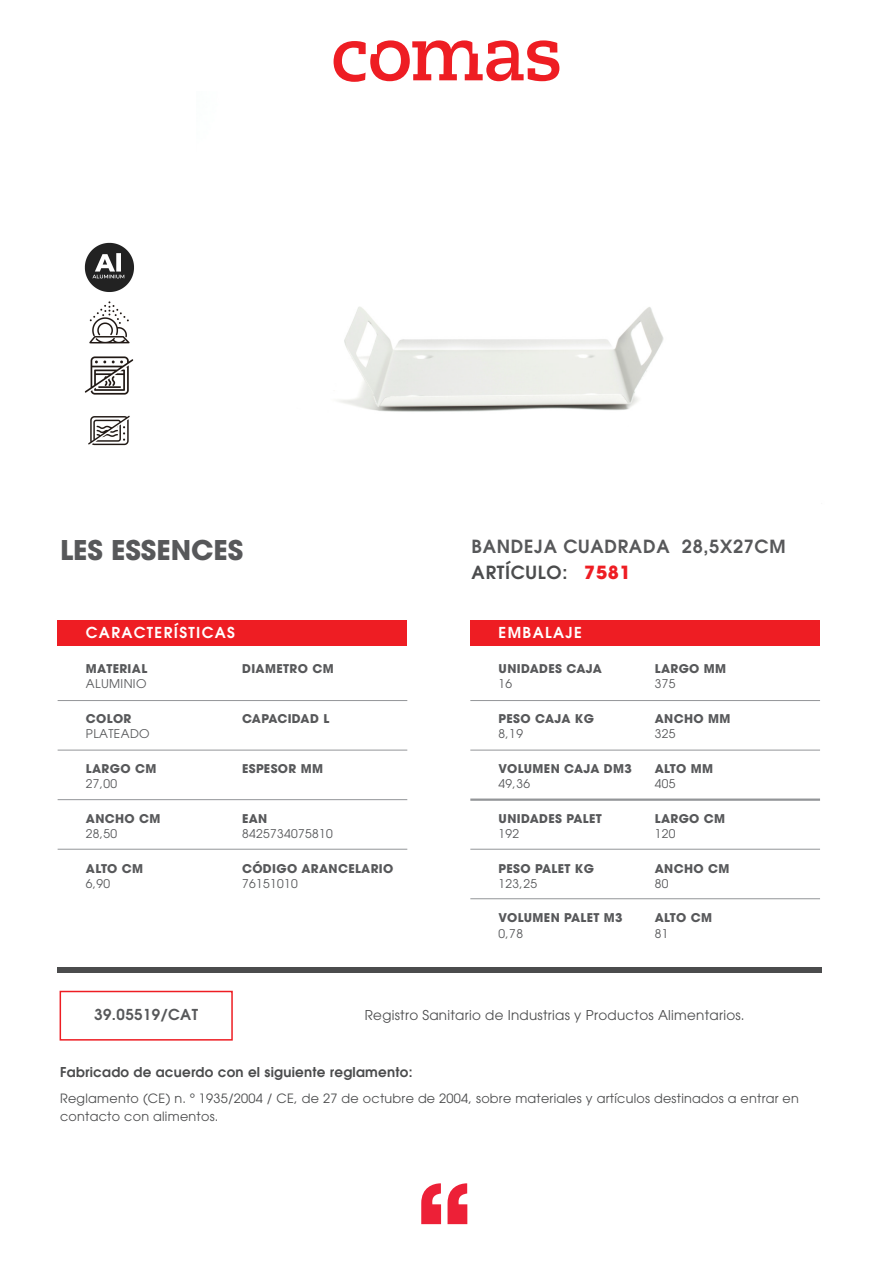
<style>
.page{position:relative;width:893px;height:1263px;background:#fff}
.page>*{position:absolute;margin:0;border:0;box-sizing:border-box;transform-origin:0 0}
.t1{font:700 27px "Avant Garde";color:#57585a}
.t2{font:600 18px/25.7px "Avant Garde";letter-spacing:.04em;color:#57585a}
.t3{font:600 15px "Avant Garde";letter-spacing:.09em;color:#fff}
.t4{font:600 15px "Avant Garde";letter-spacing:.03em;color:#57585a}
.t5{font:13.5px "Avant Garde";letter-spacing:.02em;color:#4b4c4d}
.t6{font:600 13.5px "Avant Garde";letter-spacing:.02em;color:#4b4c4d}
.t7{font:12.75px/18px "Avant Garde";letter-spacing:.02em;color:#4b4c4d}
.t8{font:700 12px "Avant Garde";letter-spacing:.03em;color:#57585a}
.t9{font:12px "Avant Garde";letter-spacing:.03em;color:#57585a}
.t10{font:700 12px "Avant Garde";letter-spacing:.01em;color:#57585a}
.s1{color:#4b4c4d}
.s2{font-weight:700;color:#ee1d23}
</style>
<div class="page">
<svg style="left:421px;top:1183px;width:20px;height:41px"></svg>
<svg style="left:448px;top:1183px;width:19px;height:41px"></svg>
<svg style="left:334px;top:40px;width:225px;height:42px"></svg>
<div style="left:58px;top:620px;width:349px;height:25px;background:#ee1d23"></div>
<div style="left:58px;top:967px;width:764px;height:6px;background:#4b4c4d"></div>
<hr style="left:58px;top:700px;width:349px;height:1px;background:#939598">
<hr style="left:58px;top:750px;width:349px;height:1px;background:#939598">
<hr style="left:58px;top:799px;width:349px;height:1px;background:#939598">
<hr style="left:58px;top:849px;width:349px;height:1px;background:#939598">
<div style="left:470px;top:620px;width:350px;height:25px;background:#ee1d23"></div>
<hr style="left:470px;top:700px;width:350px;height:1px;background:#939598">
<hr style="left:470px;top:750px;width:350px;height:1px;background:#939598">
<hr style="left:470px;top:798px;width:350px;height:3px;background:#939598">
<hr style="left:470px;top:849px;width:350px;height:1px;background:#939598">
<hr style="left:470px;top:898px;width:350px;height:1px;background:#939598">
<div style="left:60px;top:991px;width:173px;height:49px;border:2px solid #ee1d23"></div>
<img style="left:84px;top:242px;width:50px;height:204px">
<img style="left:339px;top:306px;width:325px;height:106px">
<h1 class="t1" style="left:60px;top:532px;width:185px">LES ESSENCES</h1>
<h2 class="t2" style="left:472px;top:533px;width:315px">BANDEJA CUADRADA 28,5X27CM<br><span class="s1">ARTÍCULO:</span> <span class="s2">7581</span></h2>
<p class="t3" style="left:86px;top:623px;width:151px">CARACTERÍSTICAS</p>
<p class="t8" style="left:86px;top:661px;width:63px">MATERIAL</p>
<p class="t9" style="left:86px;top:677px;width:62px">ALUMINIO</p>
<p class="t8" style="left:242px;top:661px;width:93px">DIAMETRO CM</p>
<p class="t8" style="left:86px;top:711px;width:47px">COLOR</p>
<p class="t9" style="left:86px;top:727px;width:65px">PLATEADO</p>
<p class="t8" style="left:86px;top:761px;width:72px">LARGO CM</p>
<p class="t9" style="left:86px;top:777px;width:33px">27,00</p>
<p class="t8" style="left:86px;top:810px;width:76px">ANCHO CM</p>
<p class="t9" style="left:86px;top:826px;width:33px">28,50</p>
<p class="t8" style="left:86px;top:860px;width:59px">ALTO CM</p>
<p class="t9" style="left:86px;top:876px;width:26px">6,90</p>
<p class="t10" style="left:242px;top:711px;width:89px">CAPACIDAD L</p>
<p class="t8" style="left:242px;top:761px;width:83px">ESPESOR MM</p>
<p class="t8" style="left:242px;top:810px;width:27px">EAN</p>
<p class="t9" style="left:242px;top:826px;width:92px">8425734075810</p>
<p class="t8" style="left:242px;top:860px;width:153px">CÓDIGO ARANCELARIO</p>
<p class="t9" style="left:242px;top:876px;width:57px">76151010</p>
<p class="t3" style="left:499px;top:623px;width:85px">EMBALAJE</p>
<p class="t8" style="left:499px;top:661px;width:105px">UNIDADES CAJA</p>
<p class="t9" style="left:499px;top:677px;width:15px">16</p>
<p class="t8" style="left:499px;top:711px;width:97px">PESO CAJA KG</p>
<p class="t9" style="left:499px;top:727px;width:26px">8,19</p>
<p class="t8" style="left:499px;top:761px;width:135px">VOLUMEN CAJA DM3</p>
<p class="t9" style="left:499px;top:777px;width:33px">49,36</p>
<p class="t8" style="left:499px;top:810px;width:105px">UNIDADES PALET</p>
<p class="t9" style="left:499px;top:826px;width:22px">192</p>
<p class="t8" style="left:499px;top:860px;width:97px">PESO PALET KG</p>
<p class="t9" style="left:499px;top:876px;width:40px">123,25</p>
<p class="t8" style="left:499px;top:910px;width:126px">VOLUMEN PALET M3</p>
<p class="t9" style="left:499px;top:926px;width:26px">0,78</p>
<p class="t8" style="left:655px;top:661px;width:73px">LARGO MM</p>
<p class="t9" style="left:655px;top:677px;width:22px">375</p>
<p class="t8" style="left:655px;top:711px;width:77px">ANCHO MM</p>
<p class="t9" style="left:655px;top:727px;width:22px">325</p>
<p class="t8" style="left:655px;top:761px;width:60px">ALTO MM</p>
<p class="t9" style="left:655px;top:777px;width:22px">405</p>
<p class="t8" style="left:655px;top:810px;width:72px">LARGO CM</p>
<p class="t9" style="left:655px;top:826px;width:22px">120</p>
<p class="t8" style="left:655px;top:860px;width:76px">ANCHO CM</p>
<p class="t9" style="left:655px;top:876px;width:15px">80</p>
<p class="t8" style="left:655px;top:910px;width:59px">ALTO CM</p>
<p class="t9" style="left:655px;top:926px;width:15px">81</p>
<p class="t4" style="left:94px;top:1005px;width:105px">39.05519/CAT</p>
<p class="t5" style="left:365px;top:1007px;width:381px">Registro Sanitario de Industrias y Productos Alimentarios.</p>
<p class="t6" style="left:60px;top:1063px;width:354px">Fabricado de acuerdo con el siguiente reglamento:</p>
<p class="t7" style="left:60px;top:1090px;width:740px">Reglamento (CE) n. º 1935/2004 / CE, de 27 de octubre de 2004, sobre materiales y artículos destinados a entrar en contacto con alimentos.</p>
</div>
